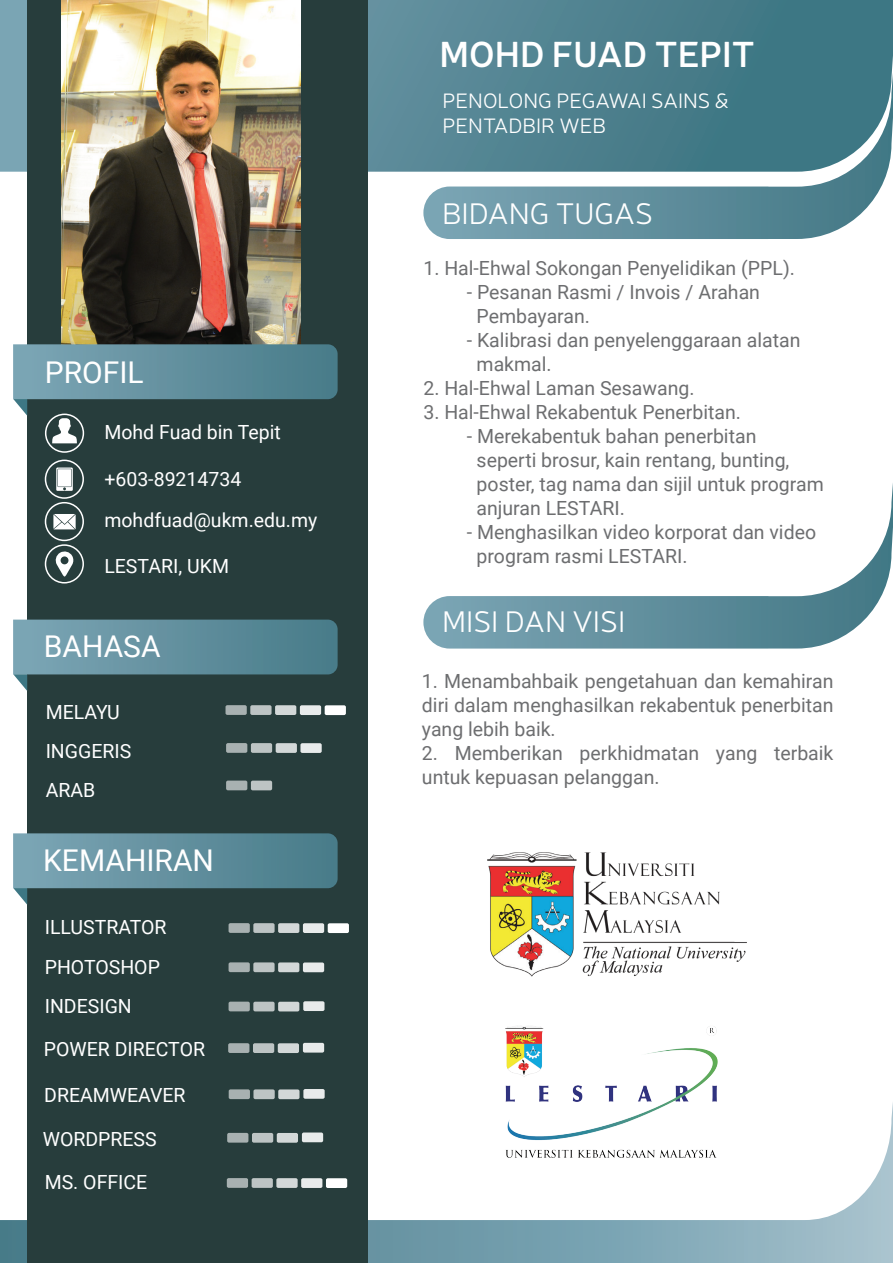
<style>
.page{position:relative;width:893px;height:1263px;background:#fff}
.page>*{position:absolute;margin:0;border:0;box-sizing:border-box;transform-origin:0 0}
.t1{font:600 36px "Neris";color:#fff}
.t2{font:300 30px "Neris";color:#fff}
.t3{font:30px "Roboto";color:#fff}
.t4{font:300 21px/25.2px "Neris";color:#fff}
.t5{font:19.5px/24px "Roboto";color:#6d6e70}
.t6{font:19.5px/39.3px "Roboto";color:#fff}
</style>
<div class="page">
<svg style="left:0;top:0;width:893px;height:172px;background:#548694"></svg>
<svg style="left:0;top:1103px;width:893px;height:160px"></svg>
<svg style="left:423px;top:73px;width:470px;height:166px;background:#65929e"></svg>
<svg style="left:423px;top:483px;width:470px;height:165px"></svg>
<div style="left:27px;top:0;width:341px;height:1263px;background:#273d3c"></div>
<svg style="left:13px;top:620px;width:325px;height:71px"></svg>
<div style="left:226px;top:743px;width:21px;height:10px;background:#a8b1b1;border-radius:2px"></div>
<div style="left:251px;top:743px;width:21px;height:10px;background:#bdc4c4;border-radius:2px"></div>
<div style="left:276px;top:743px;width:21px;height:10px;background:#d3d8d8;border-radius:2px"></div>
<div style="left:300px;top:743px;width:22px;height:10px;background:#e8ebeb;border-radius:2px"></div>
<div style="left:226px;top:780px;width:21px;height:10px;background:#a8b1b1;border-radius:2px"></div>
<div style="left:251px;top:781px;width:21px;height:9px;background:#bdc4c4;border-radius:2px"></div>
<div style="left:225px;top:705px;width:22px;height:10px;background:#a8b1b1;border-radius:2px"></div>
<div style="left:250px;top:705px;width:22px;height:10px;background:#bdc4c4;border-radius:2px"></div>
<div style="left:275px;top:705px;width:21px;height:10px;background:#d3d8d8;border-radius:2px"></div>
<div style="left:300px;top:705px;width:21px;height:10px;background:#e8ebeb;border-radius:2px"></div>
<div style="left:325px;top:705px;width:21px;height:10px;background:#fff;border-radius:2px"></div>
<svg style="left:13px;top:833px;width:325px;height:72px"></svg>
<div style="left:227px;top:1178px;width:21px;height:10px;background:#a8b1b1;border-radius:2px"></div>
<div style="left:252px;top:1178px;width:21px;height:10px;background:#bdc4c4;border-radius:2px"></div>
<div style="left:276px;top:1178px;width:22px;height:10px;background:#d3d8d8;border-radius:2px"></div>
<div style="left:301px;top:1178px;width:21px;height:10px;background:#e8ebeb;border-radius:2px"></div>
<div style="left:326px;top:1178px;width:21px;height:10px;background:#fff;border-radius:2px"></div>
<div style="left:229px;top:1002px;width:21px;height:9px;background:#a8b1b1;border-radius:2px"></div>
<div style="left:253px;top:1002px;width:22px;height:9px;background:#bdc4c4;border-radius:2px"></div>
<div style="left:278px;top:1002px;width:21px;height:9px;background:#d3d8d8;border-radius:2px"></div>
<div style="left:229px;top:962px;width:21px;height:10px;background:#a8b1b1;border-radius:2px"></div>
<div style="left:253px;top:962px;width:22px;height:10px;background:#bdc4c4;border-radius:2px"></div>
<div style="left:278px;top:962px;width:21px;height:10px;background:#d3d8d8;border-radius:2px"></div>
<div style="left:303px;top:962px;width:21px;height:10px;background:#e8ebeb;border-radius:2px"></div>
<div style="left:229px;top:923px;width:21px;height:10px;background:#a8b1b1;border-radius:2px"></div>
<div style="left:253px;top:923px;width:22px;height:10px;background:#bdc4c4;border-radius:2px"></div>
<div style="left:278px;top:923px;width:21px;height:10px;background:#d3d8d8;border-radius:2px"></div>
<div style="left:303px;top:923px;width:21px;height:10px;background:#e8ebeb;border-radius:2px"></div>
<div style="left:328px;top:923px;width:21px;height:10px;background:#fff;border-radius:2px"></div>
<svg style="left:45px;top:460px;width:39px;height:123px"></svg>
<div style="left:303px;top:1001px;width:21px;height:10px;background:#e8ebeb;border-radius:2px"></div>
<div style="left:228px;top:1043px;width:21px;height:10px;background:#a8b1b1;border-radius:2px"></div>
<div style="left:253px;top:1043px;width:21px;height:10px;background:#bdc4c4;border-radius:2px"></div>
<div style="left:278px;top:1043px;width:21px;height:10px;background:#d3d8d8;border-radius:2px"></div>
<div style="left:303px;top:1043px;width:21px;height:9px;background:#e8ebeb;border-radius:2px"></div>
<img style="left:62px;top:0;width:238px;height:344px">
<svg style="left:13px;top:344px;width:325px;height:109px"></svg>
<div style="left:229px;top:1089px;width:21px;height:10px;background:#a8b1b1;border-radius:2px"></div>
<div style="left:253px;top:1089px;width:22px;height:10px;background:#bdc4c4;border-radius:2px"></div>
<div style="left:278px;top:1089px;width:21px;height:10px;background:#d3d8d8;border-radius:2px"></div>
<div style="left:303px;top:1089px;width:22px;height:10px;background:#e8ebeb;border-radius:2px"></div>
<div style="left:227px;top:1133px;width:21px;height:9px;background:#a8b1b1;border-radius:2px"></div>
<div style="left:252px;top:1133px;width:21px;height:10px;background:#bdc4c4;border-radius:2px"></div>
<div style="left:277px;top:1133px;width:21px;height:10px;background:#d3d8d8;border-radius:2px"></div>
<div style="left:302px;top:1132px;width:21px;height:10px;background:#e8ebeb;border-radius:2px"></div>
<img style="left:487px;top:852px;width:260px;height:125px">
<img style="left:499px;top:1026px;width:224px;height:142px">
<h2 class="t3" style="left:45px;top:351px;width:100px">PROFIL</h2>
<p class="t6" style="left:104px;top:412px;width:178px">Mohd Fuad bin Tepit</p>
<p class="t6" style="left:104px;top:459px;width:138px">+603-89214734</p>
<p class="t6" style="left:104px;top:500px;width:214px">mohdfuad@ukm.edu.my</p>
<p class="t6" style="left:104px;top:546px;width:126px">LESTARI, UKM</p>
<h2 class="t3" style="left:44px;top:625px;width:118px">BAHASA</h2>
<p class="t6" style="left:46px;top:691px;width:87px">MELAYU<br>INGGERIS<br>ARAB</p>
<h2 class="t3" style="left:43px;top:839px;width:172px">KEMAHIRAN</h2>
<p class="t6" style="left:45px;top:907px;width:123px">ILLUSTRATOR</p>
<p class="t6" style="left:45px;top:946px;width:117px">PHOTOSHOP</p>
<p class="t6" style="left:45px;top:986px;width:89px">INDESIGN</p>
<p class="t6" style="left:44px;top:1029px;width:163px">POWER DIRECTOR</p>
<p class="t6" style="left:44px;top:1075px;width:143px">DREAMWEAVER</p>
<p class="t6" style="left:43px;top:1118px;width:116px">WORDPRESS</p>
<p class="t6" style="left:45px;top:1161px;width:104px">MS. OFFICE</p>
<h1 class="t1" style="left:440px;top:29px;width:317px">MOHD FUAD TEPIT</h1>
<p class="t4" style="left:443px;top:87px;width:288px">PENOLONG PEGAWAI SAINS &amp;<br>PENTADBIR WEB</p>
<h2 class="t2" style="left:442px;top:194px;width:212px">BIDANG TUGAS</h2>
<p class="t5" style="left:423px;top:256px;width:373px">1. Hal-Ehwal Sokongan Penyelidikan (PPL).</p>
<p class="t5" style="left:477px;top:280px;width:285px;text-indent:-10px">- Pesanan Rasmi / Invois / Arahan<br>Pembayaran.</p>
<p class="t5" style="left:477px;top:328px;width:325px;text-indent:-10px">- Kalibrasi dan penyelenggaraan alatan makmal.</p>
<p class="t5" style="left:423px;top:376px;width:273px">2. Hal-Ehwal Laman Sesawang.</p>
<p class="t5" style="left:423px;top:400px;width:319px">3. Hal-Ehwal Rekabentuk Penerbitan.</p>
<p class="t5" style="left:476px;top:424px;width:349px;text-indent:-10px">- Merekabentuk bahan penerbitan<br>seperti brosur, kain rentang, bunting, poster, tag nama dan sijil untuk program anjuran LESTARI.</p>
<p class="t5" style="left:477px;top:520px;width:341px;text-indent:-10px">- Menghasilkan video korporat dan video program rasmi LESTARI.</p>
<h2 class="t2" style="left:442px;top:602px;width:185px">MISI DAN VISI</h2>
<p class="t5" style="left:422px;top:668px;width:413px;text-align:justify">1. Menambahbaik pengetahuan dan kemahiran diri dalam menghasilkan rekabentuk penerbitan yang lebih baik.</p>
<p class="t5" style="left:422px;top:740px;width:413px">2. Memberikan perkhidmatan yang terbaik untuk kepuasan pelanggan.</p>
</div>
